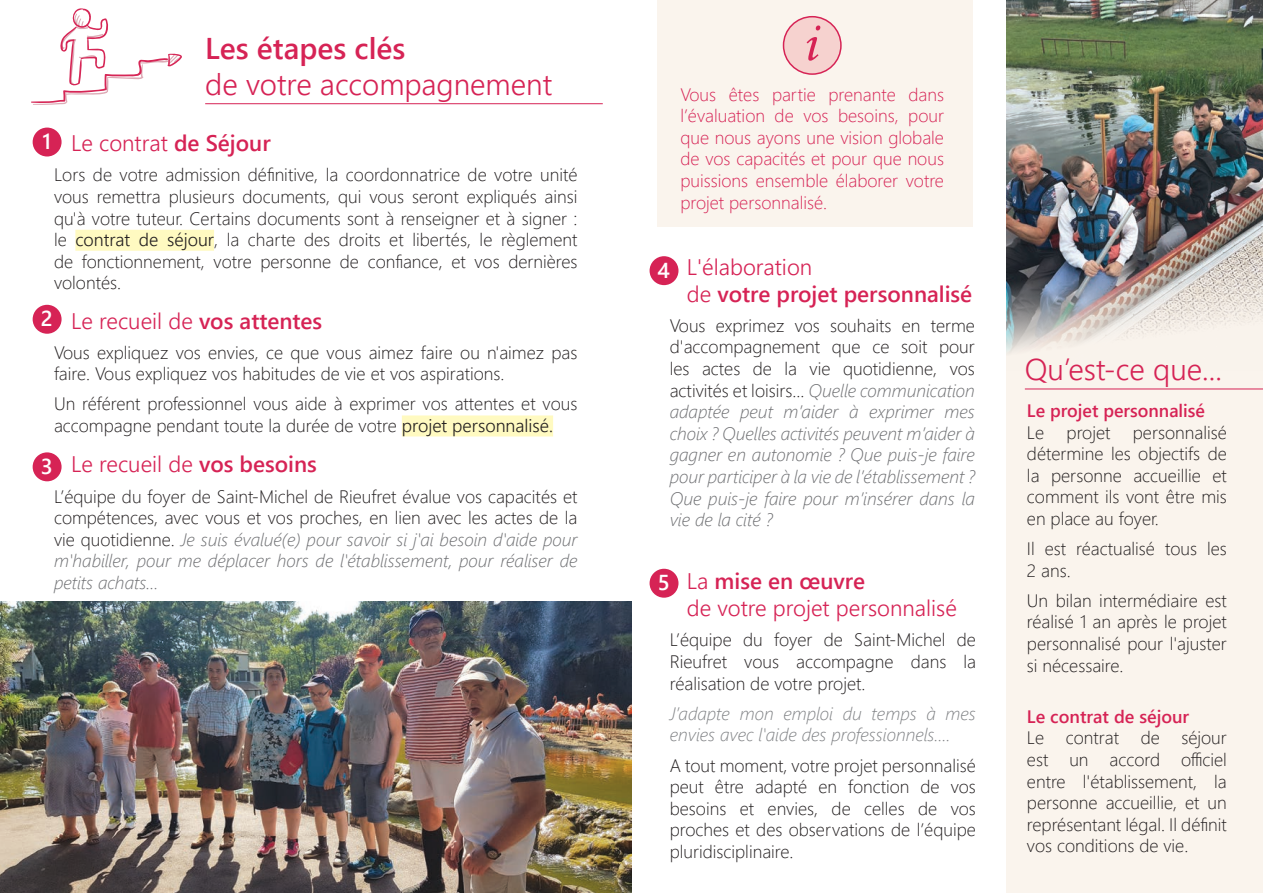
<style>
.page{position:relative;width:1263px;height:893px;background:#fff}
.page>*{position:absolute;margin:0;border:0;box-sizing:border-box;transform-origin:0 0}
.t1{font:55.5px "Monotype Corsiva";color:#d62355}
.t2{font:300 30px "Segoe UI";color:#d62355}
.t3{font:600 30px "Segoe UI";color:#d62355}
.t4{font:300 22.5px/27px "Segoe UI";color:#d62355}
.t5{font:600 22.5px/27px "Segoe UI";color:#d62355}
.t6{font:600 21.6px "Segoe UI";color:#fff}
.t7{font:300 18px/21.6px "Segoe UI";color:#231f20;text-align:justify}
.t8{font:italic 300 18px/21.6px "Segoe UI";color:#6d6e71;text-align:justify}
.t9{font:300 18px/21.6px "Segoe UI";color:#d62355;text-align:justify}
.t10{font:italic 300 18px/21.6px "Segoe UI";color:#808285}
.t11{font:600 18px "Segoe UI";color:#d62355}
.s1{font-weight:600}
.s2{font-style:inherit}
.s3{font-style:italic;color:#6d6e71}
.s4{font-weight:300}
.s5{font-style:normal;color:#231f20}
</style>
<div class="page">
<div style="left:1006px;top:0;width:257px;height:893px;background:#faf4ed"></div>
<hr style="left:205px;top:103px;width:398px;height:1px;background:#d62355">
<hr style="left:1025px;top:389px;width:238px;height:1px;background:#d62355">
<img style="left:1006px;top:0;width:257px;height:353px">
<div style="left:657px;top:0;width:316px;height:226px;background:#faf4ed"></div>
<div style="left:783px;top:17px;width:58px;height:57px;background:#f6d2cf;border-radius:50%"></div>
<div style="left:783px;top:16px;width:59px;height:59px;border:2px solid #d62355;border-radius:50%"></div>
<div style="left:402px;top:415px;width:151px;height:21px;background:#fffac1"></div>
<div style="left:33px;top:305px;width:29px;height:29px;background:#d62355;border-radius:50%"></div>
<div style="left:75px;top:230px;width:139px;height:21px;background:#fffac1"></div>
<div style="left:33px;top:128px;width:29px;height:28px;background:#d62355;border-radius:50%"></div>
<div style="left:33px;top:452px;width:29px;height:29px;background:#d62355;border-radius:50%"></div>
<div style="left:649px;top:256px;width:29px;height:29px;background:#d62355;border-radius:50%"></div>
<div style="left:649px;top:569px;width:29px;height:29px;background:#d62355;border-radius:50%"></div>
<svg style="left:31px;top:8px;width:151px;height:97px"></svg>
<img style="left:0;top:602px;width:631px;height:291px">
<h2 class="t3" style="left:205px;top:36px;width:202px">Les étapes clés</h2>
<h2 class="t2" style="left:205px;top:72px;width:349px">de votre accompagnement</h2>
<p class="t6" style="left:43px;top:133px;width:10px">1</p>
<p class="t4" style="left:71px;top:132px;width:201px">Le contrat <span class="s1">de Séjour</span></p>
<p class="t7" style="left:54px;top:163px;width:525px">Lors de votre admission définitive, la coordonnatrice de votre unité vous remettra plusieurs documents, qui vous seront expliqués ainsi qu'à votre tuteur. Certains documents sont à renseigner et à signer : le <span class="s2">contrat de séjour</span>, la charte des droits et libertés, le règlement de fonctionnement, votre personne de confiance, et vos dernières volontés.</p>
<p class="t6" style="left:41px;top:310px;width:13px">2</p>
<p class="t4" style="left:71px;top:309px;width:253px">Le recueil de <span class="s1">vos attentes</span></p>
<p class="t7" style="left:54px;top:343px;width:525px">Vous expliquez vos envies, ce que vous aimez faire ou n'aimez pas faire. Vous expliquez vos habitudes de vie et vos aspirations.</p>
<p class="t7" style="left:54px;top:395px;width:525px">Un référent professionnel vous aide à exprimer vos attentes et vous accompagne pendant toute la durée de votre <span class="s2">projet personnalisé.</span></p>
<p class="t4" style="left:71px;top:453px;width:247px">Le recueil de <span class="s1">vos besoins</span></p>
<p class="t7" style="left:54px;top:487px;width:525px">L’équipe du foyer de Saint-Michel de Rieufret évalue vos capacités et compétences, avec vous et vos proches, en lien avec les actes de la vie quotidienne. <span class="s3">Je suis évalué(e) pour savoir si j'ai besoin d'aide pour m'habiller, pour me déplacer hors de l'établissement, pour réaliser de petits achats…</span></p>
<p class="t6" style="left:41px;top:458px;width:13px">3</p>
<h1 class="t1" style="left:802px;top:8px;width:15px">i</h1>
<p class="t9" style="left:680px;top:85px;width:265px">Vous êtes partie prenante dans l’évaluation de vos besoins, pour que nous ayons une vision globale de vos capacités et pour que nous puissions ensemble élaborer votre projet personnalisé.</p>
<p class="t5" style="left:687px;top:255px;width:287px"><span class="s4">L'élaboration<br>de</span> votre projet personnalisé</p>
<p class="t8" style="left:670px;top:316px;width:307px"><span class="s5">Vous exprimez vos souhaits en terme d'accompagnement que ce soit pour les actes de la vie quotidienne, vos activités et loisirs...</span> Quelle communication adaptée peut m’aider à exprimer mes choix ? Quelles activités peuvent m’aider à gagner en autonomie ? Que puis-je faire pour participer à la vie de l’établissement ?<br>Que puis-je faire pour m’insérer dans la vie de la cité ?</p>
<p class="t6" style="left:658px;top:261px;width:14px">4</p>
<p class="t4" style="left:687px;top:570px;width:272px">La <span class="s1">mise en œuvre<br></span>de votre projet personnalisé</p>
<p class="t7" style="left:670px;top:631px;width:308px">L’équipe du foyer de Saint-Michel de Rieufret vous accompagne dans la réalisation de votre projet.</p>
<p class="t10" style="left:670px;top:704px;width:308px">J’adapte mon emploi du temps à mes envies avec l'aide des professionnels....</p>
<p class="t7" style="left:670px;top:756px;width:308px">A tout moment, votre projet personnalisé peut être adapté en fonction de vos besoins et envies, de celles de vos proches et des observations de l’équipe pluridisciplinaire.</p>
<p class="t6" style="left:658px;top:574px;width:13px">5</p>
<h2 class="t2" style="left:1025px;top:341px;width:199px">Qu’est-ce que...</h2>
<p class="t11" style="left:1027px;top:403px;width:180px">Le projet personnalisé</p>
<p class="t7" style="left:1027px;top:423px;width:201px">Le projet personnalisé détermine les objectifs de la personne accueillie et comment ils vont être mis en place au foyer.</p>
<p class="t7" style="left:1027px;top:540px;width:201px">Il est réactualisé tous les<br>2 ans.</p>
<p class="t7" style="left:1027px;top:591px;width:201px">Un bilan intermédiaire est réalisé 1 an après le projet personnalisé pour l'ajuster si nécessaire.</p>
<p class="t11" style="left:1027px;top:709px;width:164px">Le contrat de séjour</p>
<p class="t7" style="left:1027px;top:729px;width:201px">Le contrat de séjour est un accord officiel entre l'établissement, la personne accueillie, et un représentant légal. Il définit vos conditions de vie.</p>
</div>
